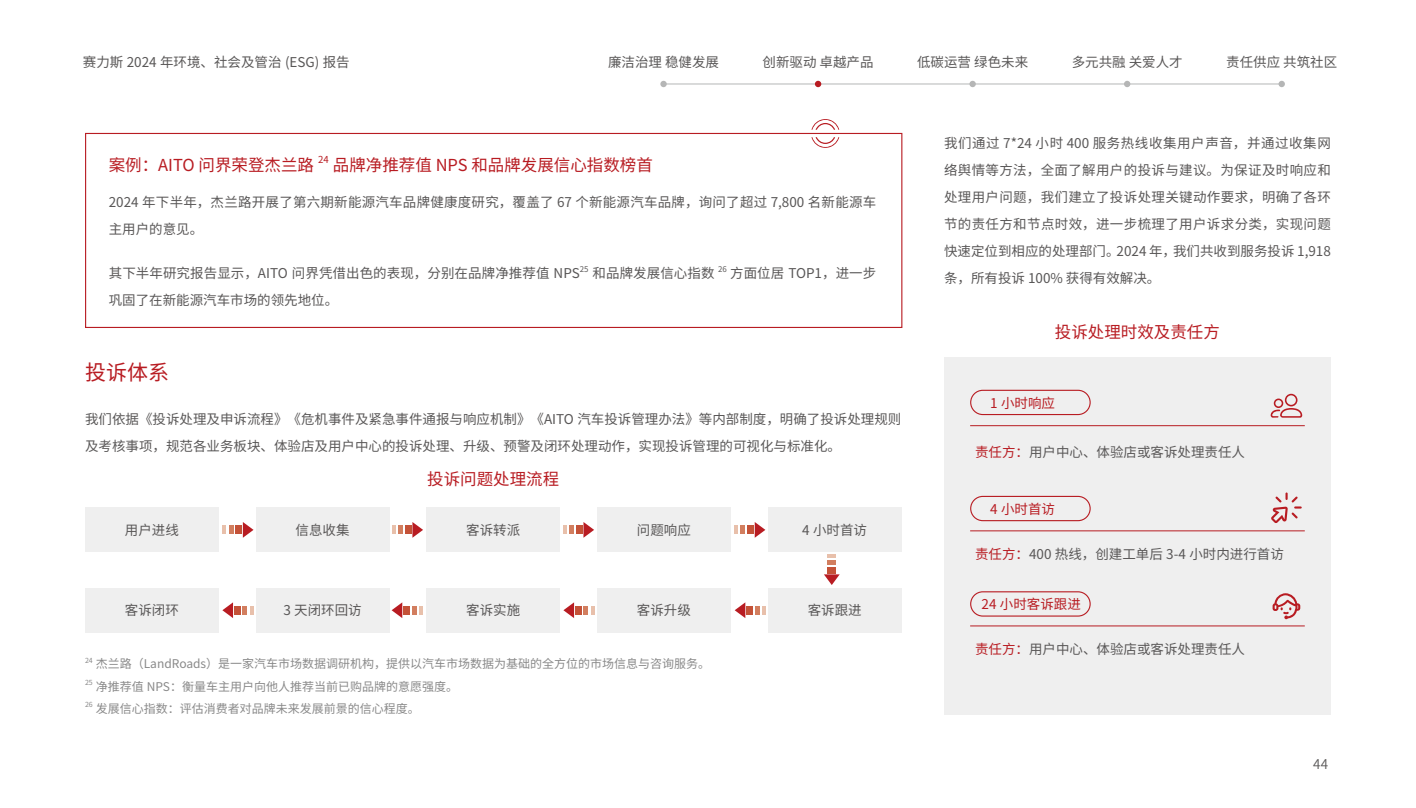
<style>
.page{position:relative;width:1416px;height:808px;background:#fff}
.page>*{position:absolute;margin:0;border:0;box-sizing:border-box;transform-origin:0 0}
.t1{font:21px "Source Han Sans CN";color:#b81c22}
.t2{font:16.5px "Source Han Sans CN";color:#b81c22}
.t3{font:13.5px/27px "Source Han Sans CN";color:#595757}
.t4{font:13.5px "Source Han Sans CN";color:#b81c22}
.t5{font:13.5px "Source Han Sans CN";color:#595757}
.t6{font:12px "Source Han Sans CN";color:#898989}
.t7{font:9.6px "Source Han Sans CN";color:#b81c22}
.t8{font:7.8px "Source Han Sans CN";color:#595757}
.t9{font:7.05px "Source Han Sans CN";color:#898989}
.s1{color:#b81c22}
</style>
<div class="page">
<hr style="left:663px;top:84px;width:619px;height:1px;background:#b5b6b6">
<div style="left:660px;top:81px;width:7px;height:6px;background:#b5b6b6;border-radius:50%"></div>
<svg style="left:815px;top:81px;width:6px;height:6px"></svg>
<div style="left:969px;top:81px;width:7px;height:6px;background:#b5b6b6;border-radius:50%"></div>
<svg style="left:1124px;top:81px;width:6px;height:6px"></svg>
<div style="left:1278px;top:81px;width:7px;height:6px;background:#b5b6b6;border-radius:50%"></div>
<div style="left:944px;top:357px;width:387px;height:357px;background:#efefef"></div>
<div style="left:85px;top:588px;width:134px;height:44px;background:#efefef"></div>
<div style="left:256px;top:588px;width:133px;height:44px;background:#efefef"></div>
<div style="left:426px;top:588px;width:134px;height:44px;background:#efefef"></div>
<div style="left:597px;top:588px;width:134px;height:44px;background:#efefef"></div>
<div style="left:768px;top:588px;width:133px;height:44px;background:#efefef"></div>
<div style="left:85px;top:508px;width:134px;height:44px;background:#efefef"></div>
<div style="left:256px;top:508px;width:133px;height:44px;background:#efefef"></div>
<div style="left:426px;top:508px;width:134px;height:44px;background:#efefef"></div>
<div style="left:597px;top:508px;width:134px;height:44px;background:#efefef"></div>
<div style="left:768px;top:508px;width:133px;height:44px;background:#efefef"></div>
<svg style="left:811px;top:137px;width:28px;height:11px"></svg>
<svg style="left:811px;top:119px;width:28px;height:11px"></svg>
<div style="left:85px;top:133px;width:817px;height:195px;border:1px solid #b81c22"></div>
<svg style="left:243px;top:522px;width:11px;height:16px"></svg>
<div style="left:235px;top:525px;width:7px;height:9px;background:#c45238"></div>
<svg style="left:223px;top:525px;width:10px;height:9px"></svg>
<svg style="left:412px;top:522px;width:11px;height:16px"></svg>
<div style="left:405px;top:525px;width:6px;height:9px;background:#c45238"></div>
<svg style="left:392px;top:525px;width:11px;height:9px"></svg>
<svg style="left:583px;top:522px;width:11px;height:16px"></svg>
<div style="left:576px;top:525px;width:6px;height:9px;background:#c45238"></div>
<svg style="left:563px;top:525px;width:11px;height:9px"></svg>
<svg style="left:755px;top:522px;width:10px;height:16px"></svg>
<div style="left:747px;top:525px;width:6px;height:9px;background:#c45238"></div>
<svg style="left:735px;top:525px;width:10px;height:9px"></svg>
<svg style="left:735px;top:602px;width:10px;height:16px"></svg>
<div style="left:747px;top:606px;width:6px;height:9px;background:#c45238"></div>
<svg style="left:755px;top:606px;width:10px;height:9px"></svg>
<svg style="left:563px;top:602px;width:11px;height:16px"></svg>
<div style="left:575px;top:606px;width:7px;height:9px;background:#c45238"></div>
<svg style="left:584px;top:606px;width:10px;height:9px"></svg>
<svg style="left:392px;top:602px;width:10px;height:16px"></svg>
<div style="left:404px;top:606px;width:6px;height:9px;background:#c45238"></div>
<svg style="left:412px;top:606px;width:10px;height:9px"></svg>
<svg style="left:222px;top:602px;width:11px;height:16px"></svg>
<div style="left:234px;top:606px;width:7px;height:9px;background:#c45238"></div>
<svg style="left:243px;top:606px;width:10px;height:9px"></svg>
<svg style="left:824px;top:574px;width:16px;height:11px"></svg>
<div style="left:827px;top:567px;width:9px;height:6px;background:#c45238"></div>
<div style="left:827px;top:560px;width:9px;height:5px;background:#d27e5f"></div>
<svg style="left:827px;top:554px;width:9px;height:3px"></svg>
<hr style="left:970px;top:425px;width:335px;height:1px;background:#b81c22">
<hr style="left:970px;top:530px;width:335px;height:1px;background:#b81c22">
<hr style="left:970px;top:625px;width:335px;height:1px;background:#b81c22">
<svg style="left:1271px;top:394px;width:31px;height:24px"></svg>
<svg style="left:1271px;top:492px;width:31px;height:31px"></svg>
<svg style="left:1273px;top:593px;width:27px;height:26px"></svg>
<div style="left:970px;top:390px;width:121px;height:25px;border:1px solid #b81c22;border-radius:12px"></div>
<div style="left:970px;top:496px;width:121px;height:25px;border:1px solid #b81c22;border-radius:12px"></div>
<div style="left:970px;top:591px;width:121px;height:26px;border:1px solid #b81c22;border-radius:12px"></div>
<p class="t3" style="left:83px;top:49px;width:268px">赛力斯 2024 年环境、社会及管治 (ESG) 报告</p>
<p class="t3" style="left:608px;top:49px;width:113px">廉洁治理 稳健发展</p>
<p class="t3" style="left:763px;top:49px;width:113px">创新驱动 卓越产品</p>
<p class="t3" style="left:917px;top:49px;width:113px">低碳运营 绿色未来</p>
<p class="t3" style="left:1072px;top:49px;width:113px">多元共融 关爱人才</p>
<p class="t3" style="left:1226px;top:49px;width:113px">责任供应 共筑社区</p>
<p class="t2" style="left:109px;top:156px;width:207px">案例：AITO 问界荣登杰兰路</p>
<p class="t7" style="left:318px;top:154px;width:12px">24</p>
<p class="t2" style="left:333px;top:156px;width:321px">品牌净推荐值 NPS 和品牌发展信心指数榜首</p>
<p class="t3" style="left:109px;top:189px;width:769px">2024 年下半年，杰兰路开展了第六期新能源汽车品牌健康度研究，覆盖了 67 个新能源汽车品牌，询问了超过 7,800 名新能源车主用户的意见。</p>
<p class="t3" style="left:109px;top:260px;width:472px">其下半年研究报告显示，AITO 问界凭借出色的表现，分别在品牌净推荐值 NPS</p>
<p class="t8" style="left:580px;top:264px;width:10px">25</p>
<p class="t3" style="left:593px;top:260px;width:124px">和品牌发展信心指数</p>
<p class="t8" style="left:718px;top:264px;width:10px">26</p>
<p class="t3" style="left:730px;top:260px;width:148px">方面位居 TOP1，进一步</p>
<p class="t3" style="left:109px;top:287px;width:231px">巩固了在新能源汽车市场的领先地位。</p>
<h1 class="t1" style="left:85px;top:361px;width:85px">投诉体系</h1>
<p class="t3" style="left:85px;top:406px;width:818px">我们依据《投诉处理及申诉流程》《危机事件及紧急事件通报与响应机制》《AITO 汽车投诉管理办法》等内部制度，明确了投诉处理规则及考核事项，规范各业务板块、体验店及用户中心的投诉处理、升级、预警及闭环处理动作，实现投诉管理的可视化与标准化。</p>
<p class="t2" style="left:427px;top:470px;width:133px">投诉问题处理流程</p>
<p class="t3" style="left:125px;top:517px;width:55px">用户进线</p>
<p class="t3" style="left:296px;top:517px;width:55px">信息收集</p>
<p class="t3" style="left:466px;top:517px;width:55px">客诉转派</p>
<p class="t3" style="left:637px;top:517px;width:55px">问题响应</p>
<p class="t3" style="left:802px;top:517px;width:66px">4 小时首访</p>
<p class="t3" style="left:125px;top:597px;width:55px">客诉闭环</p>
<p class="t3" style="left:283px;top:597px;width:80px">3 天闭环回访</p>
<p class="t3" style="left:466px;top:597px;width:55px">客诉实施</p>
<p class="t3" style="left:637px;top:597px;width:55px">客诉升级</p>
<p class="t3" style="left:808px;top:597px;width:55px">客诉跟进</p>
<p class="t9" style="left:85px;top:656px;width:9px">24</p>
<p class="t6" style="left:96px;top:657px;width:616px">杰兰路（LandRoads）是一家汽车市场数据调研机构，提供以汽车市场数据为基础的全方位的市场信息与咨询服务。</p>
<p class="t9" style="left:85px;top:678px;width:9px">25</p>
<p class="t6" style="left:96px;top:679px;width:364px">净推荐值 NPS：衡量车主用户向他人推荐当前已购品牌的意愿强度。</p>
<p class="t9" style="left:85px;top:700px;width:9px">26</p>
<p class="t6" style="left:96px;top:702px;width:326px">发展信心指数：评估消费者对品牌未来发展前景的信心程度。</p>
<p class="t3" style="left:944px;top:130px;width:388px;text-align:justify">我们通过 7*24 小时 400 服务热线收集用户声音，并通过收集网络舆情等方法，全面了解用户的投诉与建议。为保证及时响应和处理用户问题，我们建立了投诉处理关键动作要求，明确了各环节的责任方和节点时效，进一步梳理了用户诉求分类，实现问题快速定位到相应的处理部门。2024 年，我们共收到服务投诉 1,918条，所有投诉 100% 获得有效解决。</p>
<p class="t2" style="left:1055px;top:323px;width:166px">投诉处理时效及责任方</p>
<p class="t4" style="left:990px;top:395px;width:66px">1 小时响应</p>
<p class="t3" style="left:975px;top:439px;width:271px"><span class="s1">责任方：</span>用户中心、体验店或客诉处理责任人</p>
<p class="t4" style="left:990px;top:501px;width:66px">4 小时首访</p>
<p class="t3" style="left:975px;top:541px;width:310px"><span class="s1">责任方：</span>400 热线，创建工单后 3-4 小时内进行首访</p>
<p class="t4" style="left:981px;top:596px;width:101px">24 小时客诉跟进</p>
<p class="t3" style="left:975px;top:635px;width:271px"><span class="s1">责任方：</span>用户中心、体验店或客诉处理责任人</p>
<p class="t5" style="left:1313px;top:757px;width:16px">44</p>
</div>
